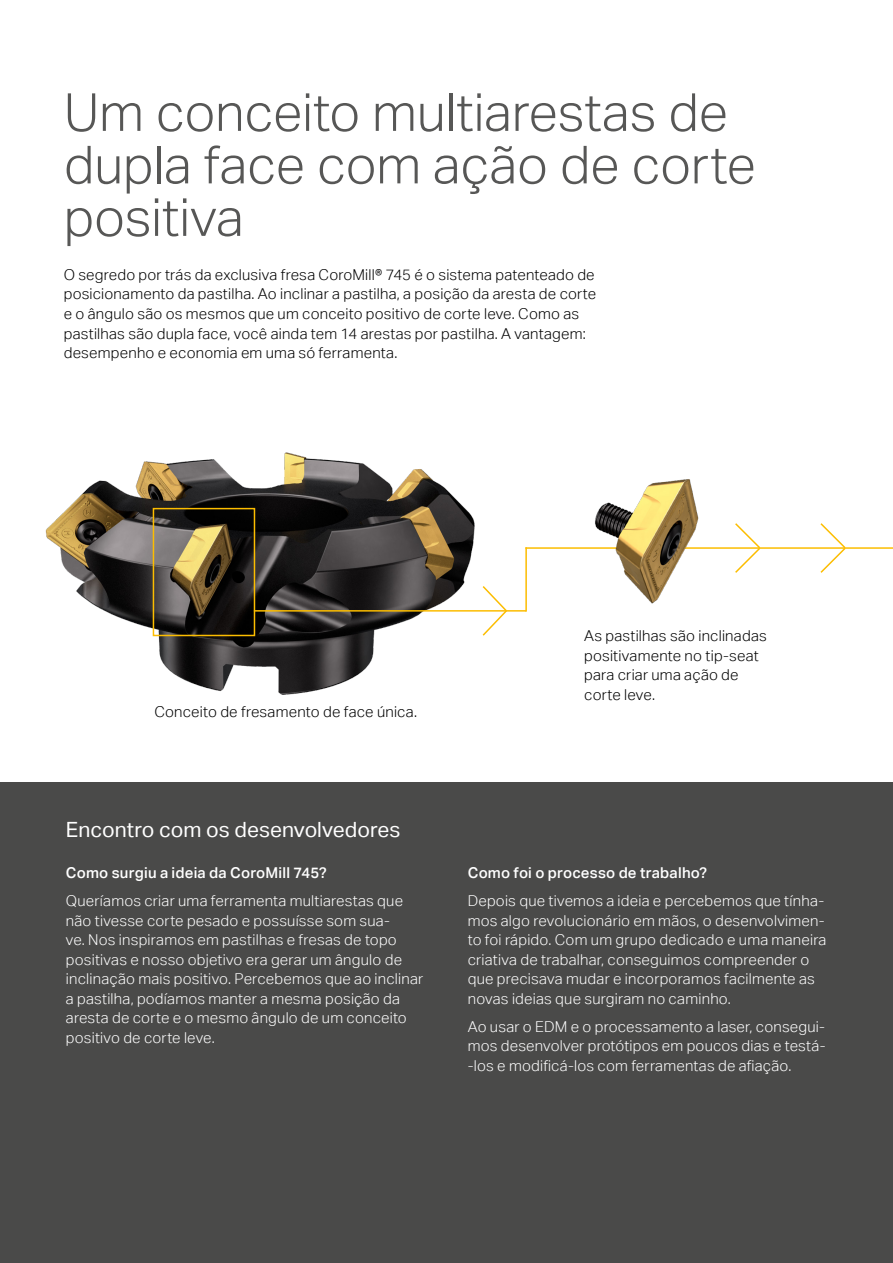
<style>
.page{position:relative;width:893px;height:1263px;background:#fff}
.page>*{position:absolute;margin:0;border:0;box-sizing:border-box;transform-origin:0 0}
.t1{font:300 52.5px/52.5px "Aktiv Grotesk";letter-spacing:-.005em;color:#575756}
.t2{font:21px "Aktiv Grotesk";color:#fff}
.t3{font:300 15px/19.5px "Aktiv Grotesk";letter-spacing:.015em;color:#fff}
.t4{font:300 15px/19.5px "Aktiv Grotesk";letter-spacing:.015em;color:#000}
.t5{font:500 15px "Aktiv Grotesk";letter-spacing:.015em;color:#fff}
</style>
<div class="page">
<img style="left:45px;top:452px;width:430px;height:243px">
<hr style="left:525px;top:547px;width:368px;height:2px;background:#fcbd00">
<div style="left:0;top:782px;width:893px;height:481px;background:#4a4a49"></div>
<hr style="left:254px;top:610px;width:272px;height:2px;background:#fcbd00">
<hr style="left:525px;top:547px;width:2px;height:65px;background:#fcbd00">
<div style="left:153px;top:508px;width:102px;height:128px;border:2px solid #fcbd00"></div>
<img style="left:587px;top:479px;width:146px;height:125px">
<svg style="left:481px;top:586px;width:28px;height:50px"></svg>
<svg style="left:733px;top:523px;width:29px;height:50px"></svg>
<svg style="left:819px;top:523px;width:28px;height:50px"></svg>
<h1 class="t1" style="left:64px;top:86px;width:694px">Um conceito multiarestas de dupla face com ação de corte positiva</h1>
<p class="t4" style="left:64px;top:265px;width:534px">O segredo por trás da exclusiva fresa CoroMill® 745 é o sistema patenteado de posicionamento da pastilha. Ao inclinar a pastilha, a posição da aresta de corte e o ângulo são os mesmos que um conceito positivo de corte leve. Como as pastilhas são dupla face, você ainda tem 14 arestas por pastilha. A vantagem: desempenho e economia em uma só ferramenta.</p>
<p class="t4" style="left:154px;top:702px;width:264px">Conceito de fresamento de face única.</p>
<h2 class="t2" style="left:66px;top:817px;width:336px">Encontro com os desenvolvedores</h2>
<p class="t5" style="left:66px;top:864px;width:262px">Como surgiu a ideia da CoroMill 745?</p>
<p class="t3" style="left:66px;top:891px;width:359px">Queríamos criar uma ferramenta multiarestas que não tivesse corte pesado e possuísse som sua-<br>ve. Nos inspiramos em pastilhas e fresas de topo positivas e nosso objetivo era gerar um ângulo de inclinação mais positivo. Percebemos que ao inclinar a pastilha, podíamos manter a mesma posição da aresta de corte e o mesmo ângulo de um conceito positivo de corte leve.</p>
<p class="t4" style="left:584px;top:626px;width:184px">As pastilhas são inclinadas positivamente no tip-seat para criar uma ação de corte leve.</p>
<p class="t5" style="left:468px;top:864px;width:241px">Como foi o processo de trabalho?</p>
<p class="t3" style="left:468px;top:891px;width:360px">Depois que tivemos a ideia e percebemos que tínha&shy;mos algo revolucionário em mãos, o desenvolvimen&shy;to foi rápido. Com um grupo dedicado e uma maneira criativa de trabalhar, conseguimos compreender o que precisava mudar e incorporamos facilmente as novas ideias que surgiram no caminho.</p>
<p class="t3" style="left:468px;top:1016px;width:359px;text-align:justify">Ao usar o EDM e o processamento a laser, consegui&shy;mos desenvolver protótipos em poucos dias e testá--los e modificá-los com ferramentas de afiação.</p>
</div>
